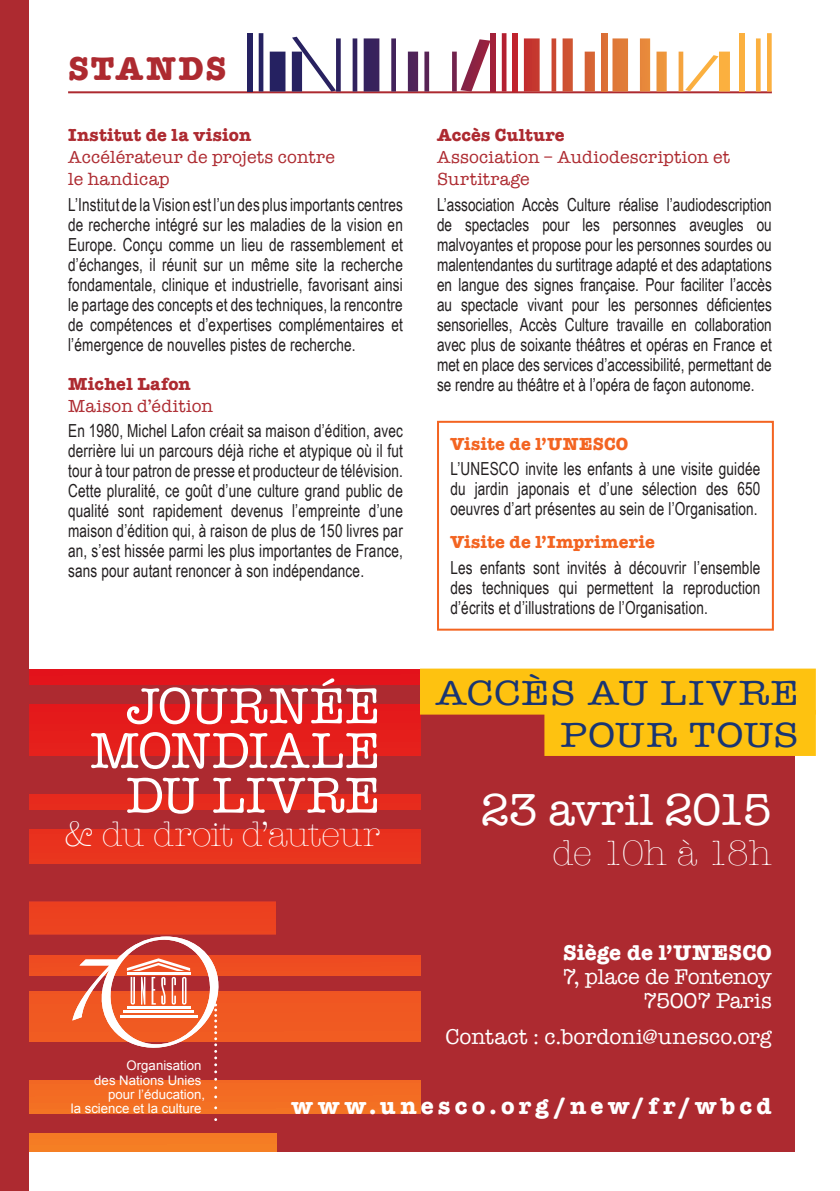
<style>
.page{position:relative;width:840px;height:1191px;background:#fff}
.page>*{position:absolute;margin:0;border:0;box-sizing:border-box;transform-origin:0 0}
.t1{font:52px/44.8px "American Typewriter";letter-spacing:.02em;color:#fff;text-align:right}
.t2{font:46px "American Typewriter";letter-spacing:-.025em;color:#fff}
.t3{font:36px/41.4px "American Typewriter";letter-spacing:.02em;color:#193573;text-align:right;scale:1.15 1}
.t4{font:300 36px "American Typewriter";letter-spacing:-.01em;color:#fff}
.t5{font:300 35.6px "American Typewriter";letter-spacing:-.025em;color:#fff}
.t6{font:700 34px "American Typewriter";letter-spacing:.05em;color:#ad2a30}
.t7{font:700 24px "American Typewriter";letter-spacing:.18em;color:#fff}
.t8{font:22px/24px "American Typewriter";letter-spacing:-.005em;color:#fff;text-align:right}
.t9{font:700 22px "American Typewriter";letter-spacing:.005em;color:#fff}
.t10{font:18px/20px "Arial Narrow";letter-spacing:.01em;color:#231f20;text-align:justify;scale:.92 1}
.t11{font:18px/22px "American Typewriter";letter-spacing:.01em;color:#ad2a30}
.t12{font:700 18px "American Typewriter";letter-spacing:.015em;color:#ad2a30}
.t13{font:700 18px "American Typewriter";letter-spacing:.01em;color:#f36421}
.t14{font:13.2px/14.4px "Arial";color:#fff;text-align:right}
</style>
<div class="page">
<div style="left:0;top:669px;width:794px;height:482px;background:#ad2a30"></div>
<div style="left:28px;top:669px;width:392px;height:15px;background:#e3141b"></div>
<div style="left:28px;top:705px;width:392px;height:51px;background:#e51e1b"></div>
<div style="left:28px;top:794px;width:392px;height:15px;background:#e72a1d"></div>
<div style="left:28px;top:1133px;width:248px;height:18px;background:#f57c24"></div>
<div style="left:28px;top:830px;width:392px;height:33px;background:#e9331e"></div>
<div style="left:28px;top:955px;width:392px;height:20px;background:#ee4d21"></div>
<div style="left:28px;top:991px;width:392px;height:50px;background:#f05922"></div>
<div style="left:28px;top:1080px;width:392px;height:33px;background:#f36d23"></div>
<div style="left:0;top:0;width:28px;height:1191px;background:#ad2a30"></div>
<hr style="left:68px;top:91px;width:703px;height:2px;background:#ad2a30">
<svg style="left:269px;top:52px;width:16px;height:39px"></svg>
<svg style="left:352px;top:38px;width:5px;height:53px"></svg>
<svg style="left:363px;top:38px;width:16px;height:53px"></svg>
<svg style="left:391px;top:38px;width:5px;height:53px"></svg>
<svg style="left:407px;top:52px;width:11px;height:39px"></svg>
<svg style="left:452px;top:39px;width:38px;height:52px"></svg>
<div style="left:512px;top:33px;width:5px;height:58px;background:#c0222d"></div>
<svg style="left:523px;top:38px;width:16px;height:53px"></svg>
<svg style="left:551px;top:38px;width:5px;height:53px"></svg>
<svg style="left:656px;top:52px;width:10px;height:39px"></svg>
<svg style="left:767px;top:33px;width:4px;height:58px"></svg>
<div style="left:247px;top:33px;width:5px;height:58px;background:#252161"></div>
<svg style="left:258px;top:33px;width:5px;height:58px"></svg>
<svg style="left:292px;top:37px;width:48px;height:54px"></svg>
<svg style="left:424px;top:52px;width:5px;height:39px"></svg>
<div style="left:490px;top:33px;width:5px;height:58px;background:#a22139"></div>
<svg style="left:501px;top:33px;width:5px;height:58px"></svg>
<svg style="left:562px;top:38px;width:10px;height:53px"></svg>
<svg style="left:584px;top:52px;width:10px;height:39px"></svg>
<div style="left:601px;top:33px;width:6px;height:58px;background:#da6e36"></div>
<svg style="left:612px;top:38px;width:15px;height:53px"></svg>
<svg style="left:639px;top:38px;width:10px;height:53px"></svg>
<svg style="left:678px;top:52px;width:51px;height:39px"></svg>
<hr style="left:739px;top:33px;width:4px;height:58px;background:#fbb03f">
<svg style="left:756px;top:38px;width:4px;height:53px"></svg>
<div style="left:420px;top:668px;width:395px;height:46px;background:#fec210"></div>
<div style="left:544px;top:710px;width:271px;height:46px;background:#fec210"></div>
<svg style="left:28px;top:901px;width:248px;height:179px"></svg>
<div style="left:437px;top:421px;width:336px;height:209px;border:2px solid #f36421"></div>
<h3 class="t6" style="left:68px;top:39px;width:160px">STANDS</h3>
<p class="t12" style="left:68px;top:120px;width:185px">Institut de la vision</p>
<p class="t11" style="left:68px;top:146px;width:268px">Accélérateur de projets contre le handicap</p>
<p class="t10" style="left:68px;top:194px;width:365px">L’Institut de la Vision est l’un des plus importants centres de recherche intégré sur les maladies de la vision en Europe. Conçu comme un lieu de rassemblement et d’échanges, il réunit sur un même site la recherche fondamentale, clinique et industrielle, favorisant ainsi le partage des concepts et des techniques, la rencontre de compétences et d’expertises complémentaires et l’émergence de nouvelles pistes de recherche.</p>
<p class="t12" style="left:68px;top:368px;width:124px">Michel Lafon</p>
<p class="t11" style="left:68px;top:394px;width:146px">Maison d’édition</p>
<p class="t10" style="left:68px;top:420px;width:365px">En 1980, Michel Lafon créait sa maison d’édition, avec derrière lui un parcours déjà riche et atypique où il fut tour à tour patron de presse et producteur de télévision.<br>Cette pluralité, ce goût d’une culture grand public de qualité sont rapidement devenus l’empreinte d’une maison d’édition qui, à raison de plus de 150 livres par an, s’est hissée parmi les plus importantes de France, sans pour autant renoncer à son indépendance.</p>
<h1 class="t1" style="left:90px;top:681px;width:291px">JOURNÉE<br>MONDIALE<br>DU LIVRE</h1>
<h3 class="t5" style="left:64px;top:808px;width:318px">&amp; du droit d’auteur</h3>
<p class="t12" style="left:437px;top:120px;width:129px">Accès Culture</p>
<p class="t11" style="left:437px;top:146px;width:294px">Association – Audiodescription et<br>Surtitrage</p>
<p class="t10" style="left:437px;top:194px;width:365px">L’association Accès Culture réalise l’audiodescription de spectacles pour les personnes aveugles ou malvoyantes et propose pour les personnes sourdes ou malentendantes du surtitrage adapté et des adaptations en langue des signes française. Pour faciliter l’accès au spectacle vivant pour les personnes déficientes sensorielles, Accès Culture travaille en collaboration avec plus de soixante théâtres et opéras en France et met en place des services d’accessibilité, permettant de se rendre au théâtre et à l’opéra de façon autonome.</p>
<p class="t13" style="left:450px;top:428px;width:179px">Visite de l’UNESCO</p>
<p class="t10" style="left:450px;top:458px;width:338px">L’UNESCO invite les enfants à une visite guidée du jardin japonais et d’une sélection des 650 oeuvres d’art présentes au sein de l’Organisation.</p>
<p class="t13" style="left:450px;top:527px;width:206px">Visite de l’Imprimerie</p>
<p class="t10" style="left:450px;top:557px;width:338px">Les enfants sont invités à découvrir l’ensemble des techniques qui permettent la reproduction d’écrits et d’illustrations de l’Organisation.</p>
<h3 class="t3" style="left:436px;top:671px;width:317px">ACCÈS AU LIVRE<br>POUR TOUS</h3>
<h2 class="t2" style="left:480px;top:774px;width:293px">23 avril 2015</h2>
<h3 class="t4" style="left:552px;top:827px;width:221px">de 10h à 18h</h3>
<p class="t9" style="left:563px;top:933px;width:210px">Siège de l’UNESCO</p>
<p class="t8" style="left:562px;top:964px;width:211px">7, place de Fontenoy<br>75007 Paris</p>
<p class="t8" style="left:445px;top:1023px;width:327px">Contact : c.bordoni@unesco.org</p>
<p class="t14" style="left:71px;top:1058px;width:136px">Organisation<br>des Nations Unies pour l’éducation,<br>la science et la culture</p>
<h3 class="t7" style="left:291px;top:1085px;width:481px">www.unesco.org/new/fr/wbcd</h3>
</div>
